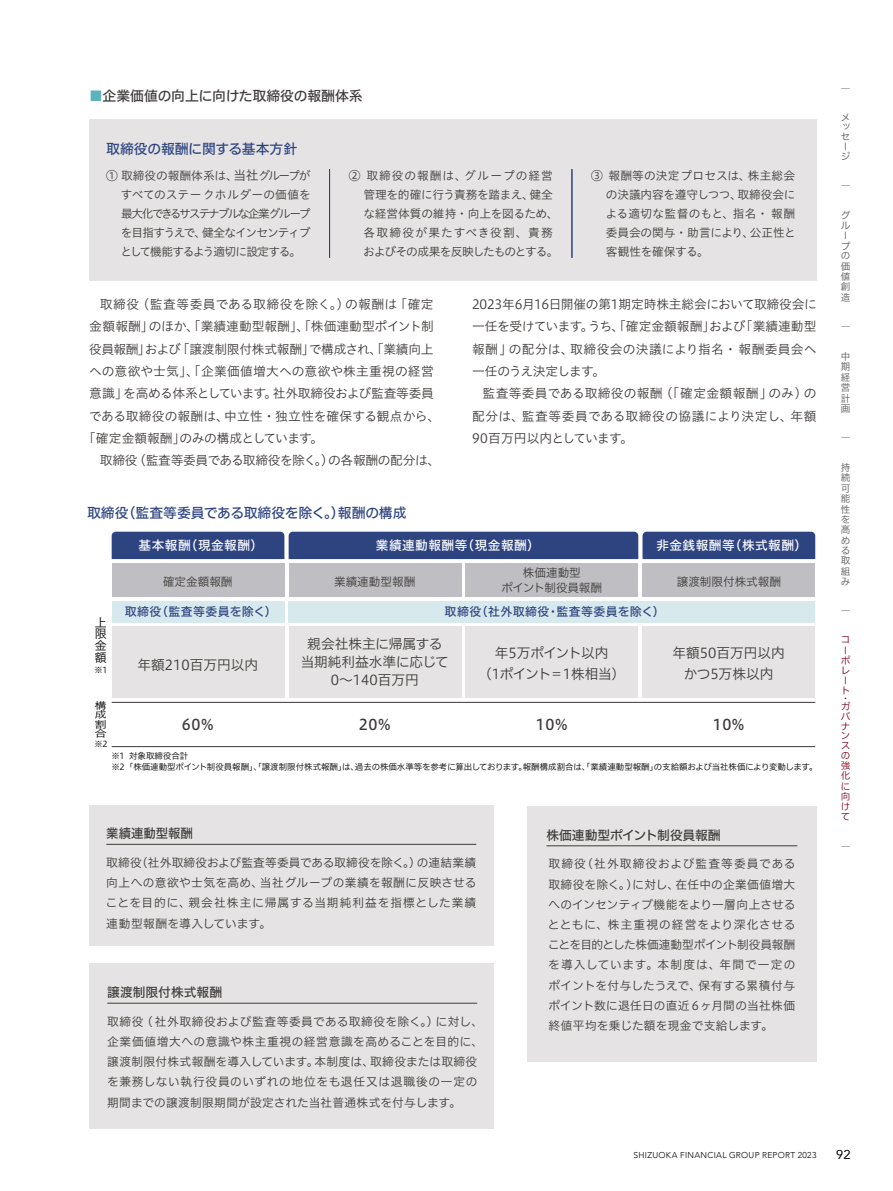
<style>
.page{position:relative;width:893px;height:1191px;background:#fff}
.page>*{position:absolute;margin:0;border:0;box-sizing:border-box;transform-origin:0 0}
.t1{font:14.85px "Hiragino UD Sans F Std W5";letter-spacing:.04em;color:#3e3a39}
.t2{font:13.8px "Hiragino UD Sans F Std N W5";letter-spacing:-.01em;color:#2e4481}
.t3{font:13.8px "Hiragino UD Sans F Std N W5";letter-spacing:-.005em;color:#3e3a39}
.t4{font:13.65px/17.9px "Hiragino UD Sans F Std W3";color:#3e3a39;text-align:center}
.t5{font:13.65px/20.9px "Hiragino UD Sans F Std W3";letter-spacing:-.02em;color:#3e3a39;text-align:center}
.t6{font:12.75px/22.4px "Hiragino UD Sans Std W3";letter-spacing:-.005em;color:#3e3a39;text-align:justify}
.t7{font:12.75px "Hiragino UD Sans F Std N W5";color:#3e3a39}
.t8{font:12.75px "Hiragino UD Sans Std W3";letter-spacing:-.025em;color:#3e3a39}
.t9{font:12.75px "Hiragino UD Sans Std W3";letter-spacing:-.035em;color:#3e3a39}
.t10{font:12.75px "Hiragino UD Sans Std W3";letter-spacing:.02em;color:#3e3a39}
.t11{font:12.75px "Hiragino UD Sans Std W3";letter-spacing:.03em;color:#3e3a39}
.t12{font:12.75px "Hiragino UD Sans Std W3";letter-spacing:-.03em;color:#3e3a39}
.t13{font:12.75px "Avenir";color:#000}
.t14{font:12.6px "Hiragino UD Sans F Std W5";letter-spacing:.04em;color:#fff}
.t15{font:11.85px "Hiragino UD Sans F Std W5";letter-spacing:.04em;color:#2e4481}
.t16{font:11.85px/11.9px "Hiragino UD Sans F Std W3";color:#000;text-align:justify}
.t17{font:11.7px/20.2px "Hiragino UD Sans F Std N W3";letter-spacing:.03em;color:#3e3a39;text-align:justify}
.t18{font:11.7px/19.2px "Hiragino UD Sans Std W3";letter-spacing:-.03em;color:#3e3a39;text-align:justify}
.t19{font:11.55px/14.9px "Hiragino UD Sans F Std W3";color:#3e3a39;text-align:center}
.t20{font:9.6px/10.4px "Hiragino UD Sans F Std N W3";color:#595757}
.t21{font:9.6px/10.1px "Hiragino UD Sans F Std N W3";color:#7d001a}
.t22{font:9.45px/9.4px "Hiragino UD Sans F Std W3";color:#000;text-align:justify;scale:1.25 1}
.t23{font:300 8.55px "Avenir";letter-spacing:.035em;color:#000}
.t24{font:8.4px/10.9px "Hiragino UD Sans F Std W3";color:#000}
.t25{font:8.25px "Hiragino UD Sans F Std W3";color:#000}
.s1{color:#5ab3bf}
.s2{font-size:12.75px}
</style>
<div class="page">
<div style="left:89px;top:805px;width:405px;height:141px;background:#e5e3e3"></div>
<div style="left:89px;top:119px;width:727px;height:162px;background:#e5e3e3"></div>
<hr style="left:329px;top:169px;width:1px;height:89px;background:#2e4481">
<hr style="left:571px;top:169px;width:1px;height:89px;background:#2e4481">
<div style="left:89px;top:963px;width:405px;height:166px;background:#e5e3e3"></div>
<hr style="left:107px;top:1002px;width:370px;height:1px;background:#3e3a39">
<div style="left:527px;top:806px;width:289px;height:255px;background:#e5e3e3"></div>
<hr style="left:546px;top:845px;width:251px;height:1px;background:#3e3a39">
<hr style="left:106px;top:844px;width:370px;height:1px;background:#3e3a39">
<div style="left:112px;top:531px;width:703px;height:28px;background:#2e4481"></div>
<div style="left:112px;top:563px;width:172px;height:34px;background:#bfbfc3"></div>
<div style="left:289px;top:563px;width:172px;height:34px;background:#bfbfc3"></div>
<div style="left:112px;top:601px;width:172px;height:21px;background:#d7e9ed"></div>
<div style="left:289px;top:601px;width:526px;height:21px;background:#d7e9ed"></div>
<div style="left:466px;top:563px;width:172px;height:34px;background:#bfbfc3"></div>
<div style="left:642px;top:563px;width:173px;height:34px;background:#bfbfc3"></div>
<div style="left:112px;top:626px;width:172px;height:72px;background:#e5e3e3"></div>
<div style="left:289px;top:626px;width:172px;height:72px;background:#e5e3e3"></div>
<div style="left:466px;top:626px;width:172px;height:72px;background:#e5e3e3"></div>
<div style="left:642px;top:626px;width:173px;height:72px;background:#e5e3e3"></div>
<hr style="left:112px;top:702px;width:703px;height:1px;background:#3e3a39">
<hr style="left:112px;top:746px;width:703px;height:1px;background:#3e3a39">
<p class="t3" style="left:89px;top:86px;width:275px"><span class="s1">■</span>企業価値の向上に向けた取締役の報酬体系</p>
<p class="t2" style="left:106px;top:138px;width:192px">取締役の報酬に関する基本方針</p>
<p class="t18" style="left:120px;top:165px;width:192px;text-indent:-14px">① 取締役の報酬体系は、<span class="s2">当社</span>グループがすべてのステークホルダーの価値を最大化できるサステナブルな企業グループを目指すうえで、健全なインセンティブとして機能するよう適切に設定する。</p>
<p class="t18" style="left:363px;top:165px;width:197px;text-align:left;text-indent:-15px">② 取締役の報酬は、グループの経営管理を的確に行う責務を踏まえ、健全な経営体質の維持・向上を図るため、各取締役が果たすべき役割、責務およびその成果を反映したものとする。</p>
<p class="t18" style="left:605px;top:165px;width:192px;text-indent:-14px">③ 報酬等の決定プロセスは、株主総会の決議内容を遵守しつつ、取締役会による適切な監督のもと、指名・報酬委員会の関与・助言により、公正性と客観性を確保する。</p>
<p class="t11" style="left:100px;top:294px;width:335px">取締役（監査等委員である取締役を除く。）の報酬は「確定</p>
<p class="t6" style="left:89px;top:314px;width:346px">金額報酬」のほか、「業績連動型報酬」、「株価連動型ポイント制</p>
<p class="t6" style="left:89px;top:337px;width:346px">役員報酬」および「譲渡制限付株式報酬」で構成され、「業績向上</p>
<p class="t10" style="left:89px;top:361px;width:346px">への意欲や士気」、「企業価値増大への意欲や株主重視の経営</p>
<p class="t8" style="left:89px;top:384px;width:346px">意識」を高める体系としています。社外取締役および監査等委員</p>
<p class="t6" style="left:89px;top:404px;width:353px">である取締役の報酬は、中立性・独立性を確保する観点から、</p>
<p class="t12" style="left:83px;top:428px;width:242px">「確定金額報酬」のみの構成としています。</p>
<p class="t9" style="left:100px;top:451px;width:342px">取締役（監査等委員である取締役を除く。）の各報酬の配分は、</p>
<p class="t2" style="left:87px;top:502px;width:321px">取締役（監査等委員である取締役を除く。）報酬の構成</p>
<p class="t6" style="left:472px;top:292px;width:346px">2023年6月16日開催の第1期定時株主総会において取締役会に一任を受けています。うち、「確定金額報酬」および「業績連動型報酬」の配分は、取締役会の決議により指名・報酬委員会へ一任のうえ決定します。</p>
<p class="t6" style="left:472px;top:381px;width:346px;text-indent:11px">監査等委員である取締役の報酬（｢確定金額報酬｣のみ）の配分は、監査等委員である取締役の協議により決定し、年額90百万円以内としています。</p>
<p class="t14" style="left:139px;top:535px;width:126px">基本報酬（現金報酬）</p>
<p class="t14" style="left:376px;top:535px;width:166px">業績連動報酬等（現金報酬）</p>
<p class="t14" style="left:656px;top:535px;width:152px">非金銭報酬等（株式報酬）</p>
<p class="t16" style="left:95px;top:615px;width:13px">上限金額</p>
<p class="t22" style="left:95px;top:700px;width:11px">構成割合</p>
<p class="t25" style="left:95px;top:664px;width:15px">※1</p>
<p class="t25" style="left:95px;top:738px;width:15px">※2</p>
<p class="t19" style="left:163px;top:573px;width:71px">確定金額報酬</p>
<p class="t19" style="left:334px;top:573px;width:83px">業績連動型報酬</p>
<p class="t19" style="left:502px;top:565px;width:102px">株価連動型<br>ポイント制役員報酬</p>
<p class="t19" style="left:677px;top:573px;width:106px">譲渡制限付株式報酬</p>
<p class="t15" style="left:125px;top:602px;width:153px">取締役（監査等委員を除く）</p>
<p class="t15" style="left:445px;top:602px;width:222px">取締役（社外取締役・監査等委員を除く）</p>
<p class="t4" style="left:138px;top:655px;width:122px">年額210百万円以内</p>
<p class="t4" style="left:301px;top:634px;width:150px">親会社株主に帰属する当期純利益水準に応じて<br>0～140百万円</p>
<p class="t5" style="left:478px;top:642px;width:149px">年5万ポイント以内<br>（1ポイント＝1株相当）</p>
<p class="t4" style="left:672px;top:642px;width:114px;line-height:20.9px">年額50百万円以内かつ5万株以内</p>
<p class="t1" style="left:182px;top:713px;width:33px">60%</p>
<p class="t1" style="left:359px;top:713px;width:33px">20%</p>
<p class="t1" style="left:536px;top:713px;width:33px">10%</p>
<p class="t1" style="left:713px;top:713px;width:33px">10%</p>
<p class="t24" style="left:111px;top:750px;width:708px">※1 対象取締役合計<br>※2 「株価連動型ポイント制役員報酬」、「譲渡制限付株式報酬」は、過去の株価水準等を参考に算出しております。報酬構成割合は、「業績連動型報酬」の支給額および当社株価により変動します。</p>
<p class="t7" style="left:106px;top:823px;width:88px">業績連動型報酬</p>
<p class="t17" style="left:106px;top:851px;width:372px">取締役(社外取締役および監査等委員である取締役を除く。）の連結業績向上への意欲や士気を高め、当社グループの業績を報酬に反映させることを目的に、親会社株主に帰属する当期純利益を指標とした業績連動型報酬を導入しています。</p>
<p class="t7" style="left:107px;top:982px;width:116px">譲渡制限付株式報酬</p>
<p class="t17" style="left:107px;top:1010px;width:378px;text-align:left">取締役（社外取締役および監査等委員である取締役を除く。）に対し、企業価値増大への意識や株主重視の経営意識を高めることを目的に、譲渡制限付株式報酬を導入しています。本制度は、取締役または取締役を兼務しない執行役員のいずれの地位をも退任又は退職後の一定の期間までの譲渡制限期間が設定された当社普通株式を付与します。</p>
<p class="t7" style="left:546px;top:825px;width:176px">株価連動型ポイント制役員報酬</p>
<p class="t17" style="left:548px;top:853px;width:249px">取締役(社外取締役および監査等委員である取締役を除く。)に対し、在任中の企業価値増大へのインセンティブ機能をより一層向上させるとともに、株主重視の経営をより深化させることを目的とした株価連動型ポイント制役員報酬を導入しています。本制度は、年間で一定のポイントを付与したうえで、保有する累積付与ポイント数に退任日の直近６ヶ月間の当社株価終値平均を乗じた額を現金で支給します。</p>
<p class="t20" style="left:841px;top:82px;width:11px">｜</p>
<p class="t20" style="left:841px;top:112px;width:11px;line-height:9.8px">メッセージ</p>
<p class="t20" style="left:841px;top:180px;width:11px">｜</p>
<p class="t20" style="left:841px;top:210px;width:11px">グループの価値創造</p>
<p class="t20" style="left:841px;top:321px;width:11px">｜</p>
<p class="t20" style="left:841px;top:350px;width:11px;text-align:justify">中期経営計画</p>
<p class="t20" style="left:841px;top:432px;width:11px">｜</p>
<p class="t20" style="left:841px;top:462px;width:11px;text-align:justify">持続可能性を高める取組み</p>
<p class="t20" style="left:841px;top:605px;width:11px">｜</p>
<p class="t21" style="left:841px;top:634px;width:11px">コーポレート</p>
<p class="t21" style="left:841px;top:694px;width:11px;line-height:7.9px">・ガ</p>
<p class="t21" style="left:841px;top:711px;width:11px;text-align:justify">バナンスの強化に向けて</p>
<p class="t23" style="left:634px;top:1149px;width:184px">SHIZUOKA FINANCIAL GROUP REPORT 2023</p>
<p class="t13" style="left:836px;top:1144px;width:16px">92</p>
</div>
